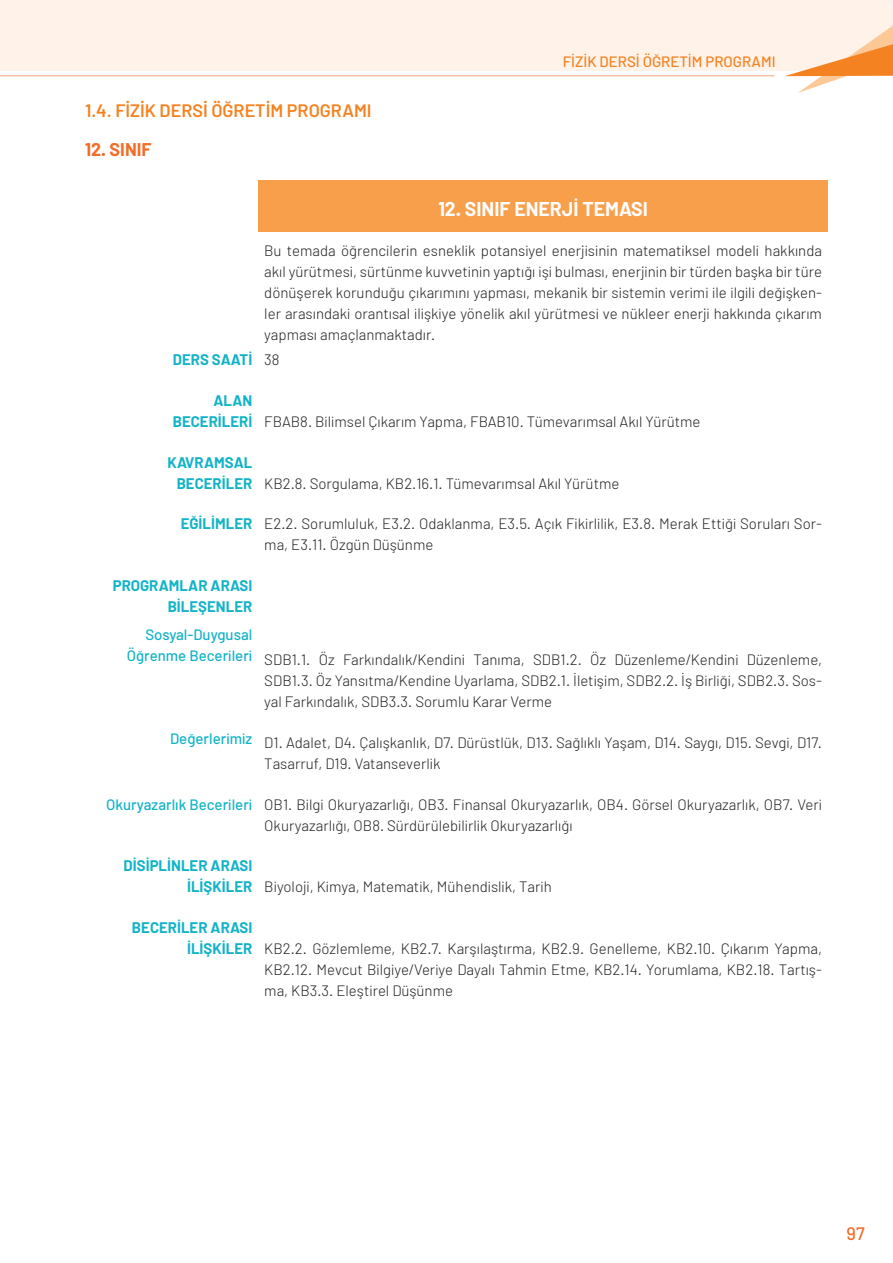
<style>
.page{position:relative;width:893px;height:1263px;background:#fff}
.page>*{position:absolute;margin:0;border:0;box-sizing:border-box;transform-origin:0 0}
.t1{font:700 19.5px "Barlow";color:#fff}
.t2{font:600 18px "Barlow";color:#f58220}
.t3{font:700 18px "Barlow";color:#f36c28}
.t4{font:500 18px "Barlow";color:#f36c28}
.t5{font:300 15px/21px "Barlow";color:#231f20}
.t6{font:700 15px/21px "Barlow";color:#13b3c7;text-align:right}
.t7{font:500 15px "Barlow";color:#f58220}
.s1{font-weight:300;color:#231f20}
.s2{font-weight:700;color:#13b3c7}
.s3{font-weight:500;color:#13b3c7}
</style>
<div class="page">
<div style="left:0;top:0;width:893px;height:71px;background:#fef2e9"></div>
<hr style="left:0;top:75px;width:774px;height:1px;background:#f36c28">
<svg style="left:785px;top:25px;width:108px;height:68px"></svg>
<div style="left:258px;top:181px;width:570px;height:51px;background:#f89f4c"></div>
<p class="t2" style="left:85px;top:97px;width:288px">1.4. FİZİK DERSİ ÖĞRETİM PROGRAMI</p>
<p class="t3" style="left:85px;top:138px;width:68px">12. SINIF</p>
<p class="t7" style="left:563px;top:53px;width:214px">FİZİK DERSİ ÖĞRETİM PROGRAMI</p>
<h1 class="t1" style="left:438px;top:197px;width:211px">12. SINIF ENERJİ TEMASI</h1>
<p class="t5" style="left:264px;top:239px;width:559px;text-align:justify">Bu temada öğrencilerin esneklik potansiyel enerjisinin matematiksel modeli hakkında akıl yürütmesi, sürtünme kuvvetinin yaptığı işi bulması, enerjinin bir türden başka bir türe dönüşerek korunduğu çıkarımını yapması, mekanik bir sistemin verimi ile ilgili değişken&shy;ler arasındaki orantısal ilişkiye yönelik akıl yürütmesi ve nükleer enerji hakkında çıkarım yapması amaçlanmaktadır.</p>
<p class="t6" style="left:173px;top:349px;width:108px">DERS SAATİ <span class="s1">38</span></p>
<p class="t5" style="left:173px;top:389px;width:529px;text-indent:41px"><span class="s2">ALAN<br>BECERİLERİ</span> FBAB8. Bilimsel Çıkarım Yapma, FBAB10. Tümevarımsal Akıl Yürütme</p>
<p class="t5" style="left:177px;top:451px;width:444px;text-indent:-9px"><span class="s2">KAVRAMSAL<br>BECERİLER</span> KB2.8. Sorgulama, KB2.16.1. Tümevarımsal Akıl Yürütme</p>
<p class="t5" style="left:264px;top:513px;width:559px;text-indent:-84px"><span class="s2">EĞİLİMLER</span> E2.2. Sorumluluk, E3.2. Odaklanma, E3.5. Açık Fikirlilik, E3.8. Merak Ettiği Soruları Sor&shy;ma, E3.11. Özgün Düşünme</p>
<p class="t6" style="left:113px;top:575px;width:141px">PROGRAMLAR ARASI<br>BİLEŞENLER</p>
<p class="t5" style="left:127px;top:621px;width:697px;line-height:25.5px;text-indent:19px"><span class="s3">Sosyal-Duygusal<br></span><sup>Öğrenme</sup> <sup>Becerileri</sup> SDB1.1. Öz Farkındalık/Kendini Tanıma, SDB1.2. Öz Düzenleme/Kendini Düzenleme,</p>
<p class="t5" style="left:264px;top:670px;width:559px">SDB1.3. Öz Yansıtma/Kendine Uyarlama, SDB2.1. İletişim, SDB2.2. İş Birliği, SDB2.3. Sos&shy;yal Farkındalık, SDB3.3. Sorumlu Karar Verme</p>
<p class="t5" style="left:264px;top:732px;width:559px;text-indent:-94px"><sup>Değerlerimiz</sup> D1. Adalet, D4. Çalışkanlık, D7. Dürüstlük, D13. Sağlıklı Yaşam, D14. Saygı, D15. Sevgi, D17.<br>Tasarruf, D19. Vatanseverlik</p>
<p class="t5" style="left:264px;top:793px;width:559px;text-indent:-158px"><span class="s3">Okuryazarlık Becerileri</span> OB1. Bilgi Okuryazarlığı, OB3. Finansal Okuryazarlık, OB4. Görsel Okuryazarlık, OB7. Veri<br>Okuryazarlığı, OB8. Sürdürülebilirlik Okuryazarlığı</p>
<p class="t5" style="left:187px;top:854px;width:366px;text-indent:-63px"><span class="s2">DİSİPLİNLER ARASI<br>İLİŞKİLER</span> Biyoloji, Kimya, Matematik, Mühendislik, Tarih</p>
<p class="t6" style="left:132px;top:917px;width:122px">BECERİLER ARASI</p>
<p class="t5" style="left:187px;top:938px;width:636px"><span class="s2">İLİŞKİLER</span> KB2.2. Gözlemleme, KB2.7. Karşılaştırma, KB2.9. Genelleme, KB2.10. Çıkarım Yapma,</p>
<p class="t5" style="left:264px;top:959px;width:559px">KB2.12. Mevcut Bilgiye/Veriye Dayalı Tahmin Etme, KB2.14. Yorumlama, KB2.18. Tartış-</p>
<p class="t5" style="left:264px;top:980px;width:190px">ma, KB3.3. Eleştirel Düşünme</p>
<p class="t4" style="left:846px;top:1222px;width:20px">97</p>
</div>
